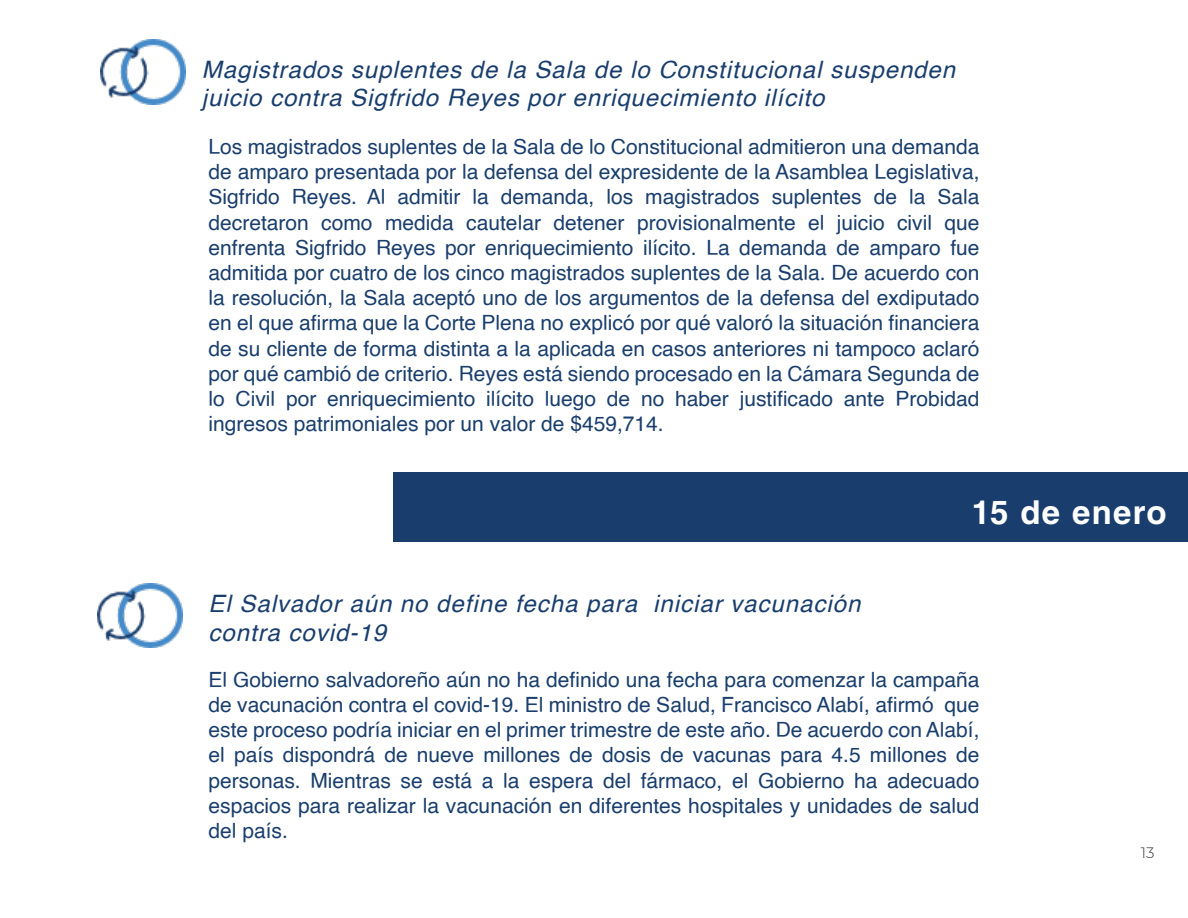
<style>
.page{position:relative;width:1188px;height:918px;background:#fff}
.page>*{position:absolute;margin:0;border:0;box-sizing:border-box;transform-origin:0 0}
.t1{font:700 33px "Helvetica LT Std";letter-spacing:.04em;color:#fff}
.t2{font:italic 24px/28.8px "Helvetica";letter-spacing:.04em;color:#193e6d}
.t3{font:21px/25.2px "Helvetica";color:#193e6d;text-align:justify}
.t4{font:300 15px "Montserrat";color:#333}
</style>
<div class="page">
<img style="left:101px;top:40px;width:85px;height:64px">
<img style="left:97px;top:583px;width:85px;height:65px">
<div style="left:393px;top:473px;width:795px;height:68px;background:#193e6d"></div>
<p class="t2" style="left:202px;top:56px;width:755px">Magistrados suplentes de la Sala de lo Constitucional suspenden juicio contra Sigfrido Reyes por enriquecimiento ilícito</p>
<p class="t3" style="left:209px;top:135px;width:773px">Los magistrados suplentes de la Sala de lo Constitucional admitieron una demanda de amparo presentada por la defensa del expresidente de la Asamblea Legislativa, Sigfrido Reyes. Al admitir la demanda, los magistrados suplentes de la Sala decretaron como medida cautelar detener provisionalmente el juicio civil que enfrenta Sigfrido Reyes por enriquecimiento ilícito. La demanda de amparo fue admitida por cuatro de los cinco magistrados suplentes de la Sala. De acuerdo con la resolución, la Sala aceptó uno de los argumentos de la defensa del exdiputado en el que afirma que la Corte Plena no explicó por qué valoró la situación financiera de su cliente de forma distinta a la aplicada en casos anteriores ni tampoco aclaró por qué cambió de criterio. Reyes está siendo procesado en la Cámara Segunda de lo Civil por enriquecimiento ilícito luego de no haber justificado ante Probidad ingresos patrimoniales por un valor de $459,714.</p>
<p class="t2" style="left:209px;top:591px;width:653px">El Salvador aún no define fecha para iniciar vacunación contra covid-19</p>
<h1 class="t1" style="left:972px;top:500px;width:196px">15 de enero</h1>
<p class="t3" style="left:209px;top:668px;width:773px">El Gobierno salvadoreño aún no ha definido una fecha para comenzar la campaña de vacunación contra el covid-19. El ministro de Salud, Francisco Alabí, afirmó que este proceso podría iniciar en el primer trimestre de este año. De acuerdo con Alabí, el país dispondrá de nueve millones de dosis de vacunas para 4.5 millones de personas. Mientras se está a la espera del fármaco, el Gobierno ha adecuado espacios para realizar la vacunación en diferentes hospitales y unidades de salud del país.</p>
<p class="t4" style="left:1141px;top:844px;width:15px">13</p>
</div>
